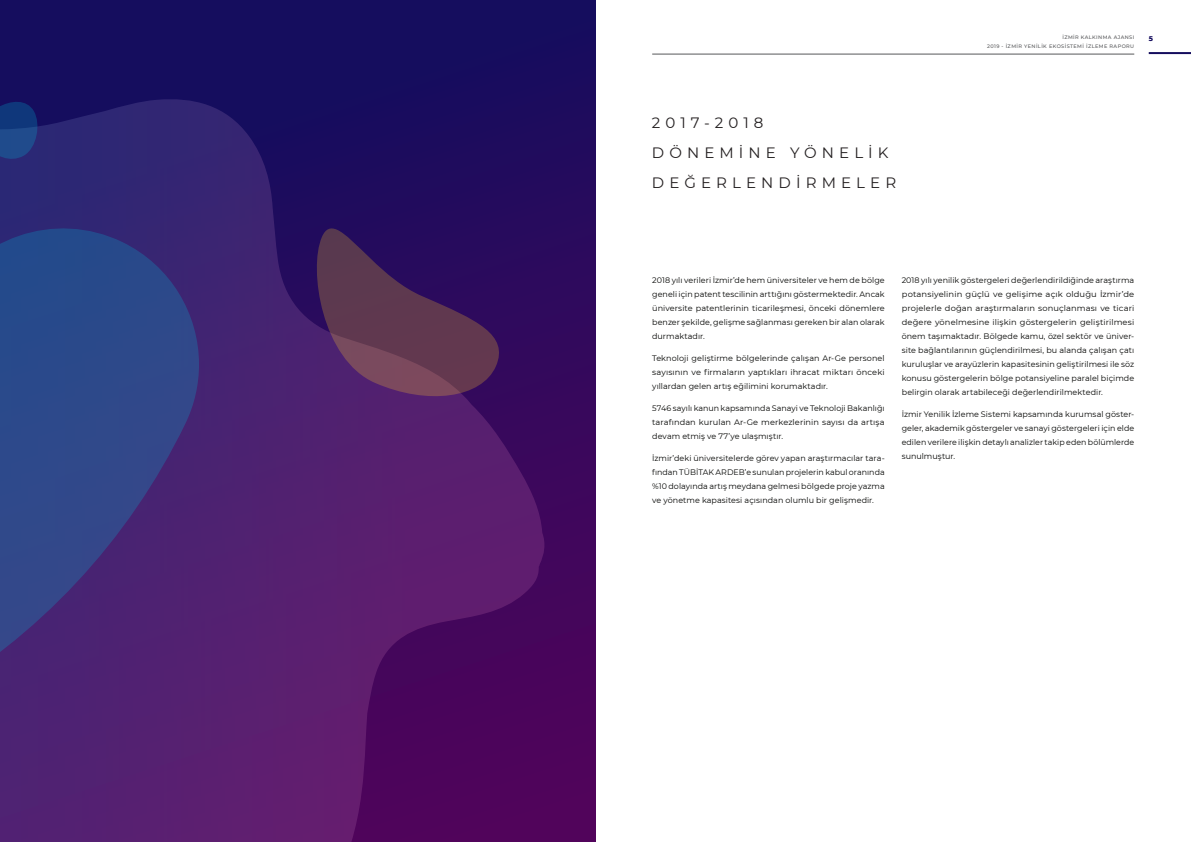
<style>
.page{position:relative;width:1191px;height:842px;background:#fff}
.page>*{position:absolute;margin:0;border:0;box-sizing:border-box;transform-origin:0 0}
.t1{font:15px/30px "Montserrat";letter-spacing:.34em;color:#231f20}
.t2{font:8px/14px "Montserrat";letter-spacing:.005em;color:#040503;text-align:justify}
.t3{font:800 7px "Montserrat";color:#150d5e}
.t4{font:500 5px/9.2px "Montserrat";letter-spacing:.08em;color:#57585a;text-align:right}
</style>
<div class="page">
<hr style="left:652px;top:54px;width:482px;height:1px;background:#57585a">
<hr style="left:1148px;top:52px;width:43px;height:2px;background:#150d5e">
<div style="left:0;top:0;width:595px;height:842px;background:linear-gradient(to bottom,#160d5e,#56035b)"></div>
<svg style="left:0;top:98px;width:545px;height:744px;background:#451869"></svg>
<svg style="left:0;top:227px;width:199px;height:543px;background:#3b377f"></svg>
<svg style="left:308px;top:227px;width:202px;height:179px;background:#4a245a"></svg>
<svg style="left:0;top:101px;width:38px;height:59px;background:#193a7f"></svg>
<h1 class="t1" style="left:652px;top:107px;width:246px">2017-2018<br>DÖNEMİNE YÖNELİK<br>DEĞERLENDİRMELER</h1>
<p class="t4" style="left:987px;top:32px;width:149px">İZMİR KALKINMA AJANSI<br>2019 - İZMİR YENİLİK EKOSİSTEMİ İZLEME RAPORU</p>
<p class="t3" style="left:1148px;top:33px;width:6px">5</p>
<p class="t2" style="left:652px;top:273px;width:234px">2018 yılı verileri İzmir’de hem üniversiteler ve hem de bölge geneli için patent tescilinin arttığını göstermektedir. Ancak üniversite patentlerinin ticarileşmesi, önceki dönemlere benzer şekilde, gelişme sağlanması gereken bir alan olarak durmaktadır.</p>
<p class="t2" style="left:652px;top:351px;width:234px">Teknoloji geliştirme bölgelerinde çalışan Ar-Ge personel sayısının ve firmaların yaptıkları ihracat miktarı önceki yıllardan gelen artış eğilimini korumaktadır.</p>
<p class="t2" style="left:652px;top:401px;width:234px">5746 sayılı kanun kapsamında Sanayi ve Teknoloji Bakanlığı tarafından kurulan Ar-Ge merkezlerinin sayısı da artışa devam etmiş ve 77’ye ulaşmıştır.</p>
<p class="t2" style="left:652px;top:451px;width:234px">İzmir’deki üniversitelerde görev yapan araştırmacılar tara&shy;fından TÜBİTAK ARDEB’e sunulan projelerin kabul oranında %10 dolayında artış meydana gelmesi bölgede proje yazma ve yönetme kapasitesi açısından olumlu bir gelişmedir.</p>
<p class="t2" style="left:901px;top:273px;width:234px">2018 yılı yenilik göstergeleri değerlendirildiğinde araştırma potansiyelinin güçlü ve gelişime açık olduğu İzmir’de projelerle doğan araştırmaların sonuçlanması ve ticari değere yönelmesine ilişkin göstergelerin geliştirilmesi önem taşımaktadır. Bölgede kamu, özel sektör ve üniver&shy;site bağlantılarının güçlendirilmesi, bu alanda çalışan çatı kuruluşlar ve arayüzlerin kapasitesinin geliştirilmesi ile söz konusu göstergelerin bölge potansiyeline paralel biçimde belirgin olarak artabileceği değerlendirilmektedir.</p>
<p class="t2" style="left:901px;top:407px;width:234px">İzmir Yenilik İzleme Sistemi kapsamında kurumsal göster&shy;geler, akademik göstergeler ve sanayi göstergeleri için elde edilen verilere ilişkin detaylı analizler takip eden bölümlerde sunulmuştur.</p>
</div>
